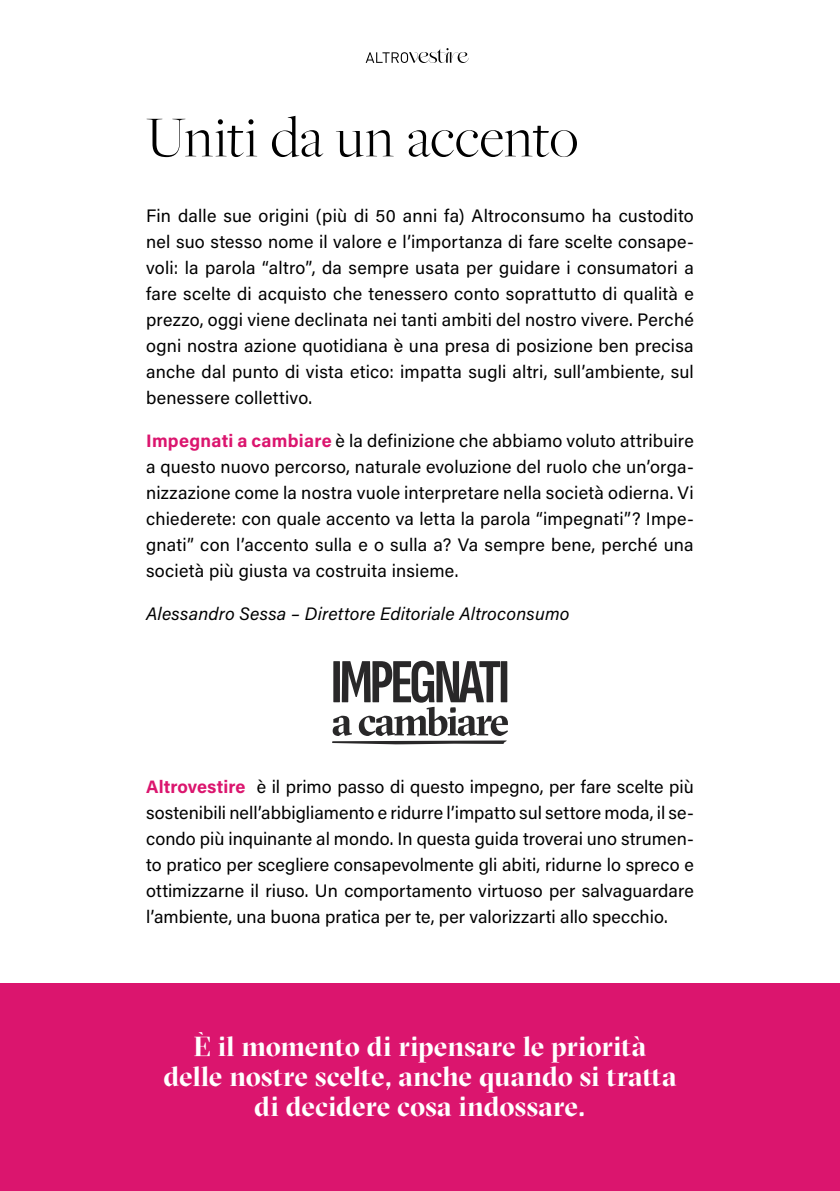
<style>
.page{position:relative;width:840px;height:1191px;background:#fff}
.page>*{position:absolute;margin:0;border:0;box-sizing:border-box;transform-origin:0 0}
.t1{font:300 60px "Freight Big Pro";letter-spacing:.01em;color:#000}
.t2{font:700 28px/30px "GT Sectra Display";color:#fff;text-align:center}
.t3{font:18px/26px "Acumin Pro";letter-spacing:.01em;color:#000;text-align:justify}
.t4{font:italic 18px "Acumin Pro";letter-spacing:.01em;color:#000}
.s1{font-weight:700;color:#db156e}
</style>
<div class="page">
<div style="left:0;top:984px;width:839px;height:207px;background:#db156e"></div>
<svg style="left:365px;top:48px;width:103px;height:15px"></svg>
<svg style="left:332px;top:661px;width:175px;height:83px"></svg>
<h1 class="t1" style="left:146px;top:99px;width:433px">Uniti da un accento</h1>
<p class="t3" style="left:146px;top:202px;width:549px">Fin dalle sue origini (più di 50 anni fa) Altroconsumo ha custodito nel suo stesso nome il valore e l’importanza di fare scelte consape&shy;voli: la parola “altro”, da sempre usata per guidare i consumatori a fare scelte di acquisto che tenessero conto soprattutto di qualità e prezzo, oggi viene declinata nei tanti ambiti del nostro vivere. Perché ogni nostra azione quotidiana è una presa di posizione ben precisa anche dal punto di vista etico: impatta sugli altri, sull’ambiente, sul benessere collettivo.</p>
<p class="t3" style="left:146px;top:427px;width:549px"><span class="s1">Impegnati a cambiare</span> è la definizione che abbiamo voluto attribuire a questo nuovo percorso, naturale evoluzione del ruolo che un’orga&shy;nizzazione come la nostra vuole interpretare nella società odierna. Vi chiederete: con quale accento va letta la parola “impegnati”? Impe&shy;gnati” con l’accento sulla e o sulla a? Va sempre bene, perché una società più giusta va costruita insieme.</p>
<p class="t4" style="left:146px;top:601px;width:424px">Alessandro Sessa – Direttore Editoriale Altroconsumo</p>
<p class="t3" style="left:146px;top:773px;width:549px"><span class="s1">Altrovestire</span> è il primo passo di questo impegno, per fare scelte più sostenibili nell’abbigliamento e ridurre l’impatto sul settore moda, il se&shy;condo più inquinante al mondo. In questa guida troverai uno strumen&shy;to pratico per scegliere consapevolmente gli abiti, ridurne lo spreco e ottimizzarne il riuso. Un comportamento virtuoso per salvaguardare l’ambiente, una buona pratica per te, per valorizzarti allo specchio.</p>
<h2 class="t2" style="left:163px;top:1031px;width:514px">È il momento di ripensare le priorità delle nostre scelte, anche quando si tratta di decidere cosa indossare.</h2>
</div>
